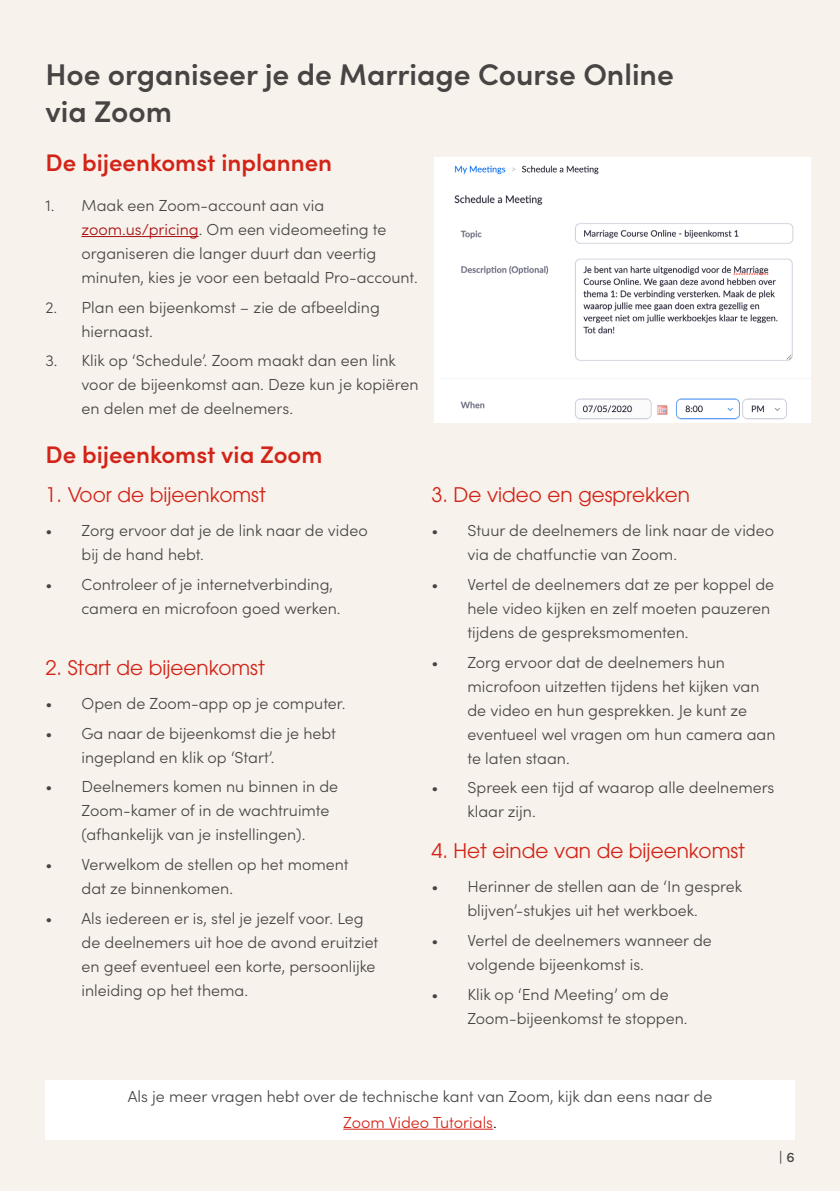
<style>
.page{position:relative;width:840px;height:1191px;background:#fff}
.page>*{position:absolute;margin:0;border:0;box-sizing:border-box;transform-origin:0 0}
.t1{font:600 30px/36px "Sofia Pro";color:#484444}
.t2{font:600 24px "Sofia Pro";color:#d22418}
.t3{font:20px "ITC Avant Garde Pro";color:#d22418}
.t4{font:300 16px/24px "Sofia Pro";color:#484444}
.t5{font:500 14px "Sofia Pro";color:#474343}
.s1{color:#a70f11}
.s2{color:#d22418}
.s3{color:#000}
</style>
<div class="page">
<div style="left:0;top:0;width:839px;height:1191px;background:#f7f2eb"></div>
<hr style="left:81px;top:236px;width:117px;height:1px;background:#a70f11">
<img style="left:434px;top:157px;width:376px;height:265px">
<div style="left:45px;top:1080px;width:749px;height:60px;background:#fff"></div>
<hr style="left:343px;top:1128px;width:150px;height:1px;background:#d22418">
<h1 class="t1" style="left:45px;top:55px;width:629px">Hoe organiseer je de Marriage Course Online via Zoom</h1>
<h2 class="t2" style="left:45px;top:144px;width:288px">De bijeenkomst inplannen</h2>
<p class="t4" style="left:81px;top:192px;width:337px;text-indent:-36px">1. Maak een Zoom-account aan via <span class="s1">zoom.us/pricing</span>. Om een videomeeting te organiseren die langer duurt dan veertig minuten, kies je voor een betaald Pro-account.</p>
<p class="t4" style="left:81px;top:294px;width:299px;text-indent:-36px">2. Plan een bijeenkomst – zie de afbeelding hiernaast.</p>
<p class="t4" style="left:81px;top:348px;width:338px;text-indent:-36px">3. Klik op ‘Schedule’. Zoom maakt dan een link voor de bijeenkomst aan. Deze kun je kopiëren en delen met de deelnemers.</p>
<h2 class="t2" style="left:45px;top:436px;width:278px">De bijeenkomst via Zoom</h2>
<p class="t3" style="left:45px;top:482px;width:222px">1. Voor de bijeenkomst</p>
<p class="t4" style="left:81px;top:517px;width:287px;text-indent:-36px">• Zorg ervoor dat je de link naar de video bij de hand hebt.</p>
<p class="t4" style="left:81px;top:571px;width:260px;text-indent:-36px">• Controleer of je internetverbinding, camera en microfoon goed werken.</p>
<p class="t3" style="left:45px;top:655px;width:221px">2. Start de bijeenkomst</p>
<p class="t4" style="left:45px;top:690px;width:301px">• Open de Zoom-app op je computer.</p>
<p class="t4" style="left:81px;top:720px;width:256px;text-indent:-36px">• Ga naar de bijeenkomst die je hebt ingepland en klik op ‘Start’.</p>
<p class="t4" style="left:81px;top:774px;width:258px;text-indent:-36px">• Deelnemers komen nu binnen in de<br>Zoom-kamer of in de wachtruimte (afhankelijk van je instellingen).</p>
<p class="t4" style="left:81px;top:851px;width:268px;text-indent:-36px">• Verwelkom de stellen op het moment dat ze binnenkomen.</p>
<p class="t4" style="left:81px;top:905px;width:298px;text-indent:-36px">• Als iedereen er is, stel je jezelf voor. Leg de deelnemers uit hoe de avond eruitziet en geef eventueel een korte, persoonlijke inleiding op het thema.</p>
<p class="t3" style="left:431px;top:483px;width:260px">3. De video en gesprekken</p>
<p class="t4" style="left:467px;top:518px;width:308px;text-indent:-36px">• Stuur de deelnemers de link naar de video via de chatfunctie van Zoom.</p>
<p class="t4" style="left:467px;top:571px;width:308px;text-indent:-36px">• Vertel de deelnemers dat ze per koppel de hele video kijken en zelf moeten pauzeren tijdens de gespreksmomenten.</p>
<p class="t4" style="left:467px;top:649px;width:309px;text-indent:-36px">• Zorg ervoor dat de deelnemers hun microfoon uitzetten tijdens het kijken van de video en hun gesprekken. Je kunt ze eventueel wel vragen om hun camera aan te laten staan.</p>
<p class="t4" style="left:467px;top:775px;width:308px;text-indent:-36px">• Spreek een tijd af waarop alle deelnemers klaar zijn.</p>
<p class="t3" style="left:431px;top:838px;width:315px">4. Het einde van de bijeenkomst</p>
<p class="t4" style="left:431px;top:873px;width:312px;text-align:center">• Herinner de stellen aan de ‘In gesprek blijven’-stukjes uit het werkboek.</p>
<p class="t4" style="left:467px;top:927px;width:246px;text-indent:-36px">• Vertel de deelnemers wanneer de volgende bijeenkomst is.</p>
<p class="t4" style="left:467px;top:981px;width:221px;text-indent:-36px">• Klik op ‘End Meeting’ om de<br>Zoom-bijeenkomst te stoppen.</p>
<p class="t4" style="left:128px;top:1082px;width:585px;line-height:25.6px;text-align:center">Als je meer vragen hebt over de technische kant van Zoom, kijk dan eens naar de<br><span class="s2">Zoom Video Tutorials</span><span class="s3">.</span></p>
<p class="t5" style="left:778px;top:1146px;width:17px">| 6</p>
</div>
